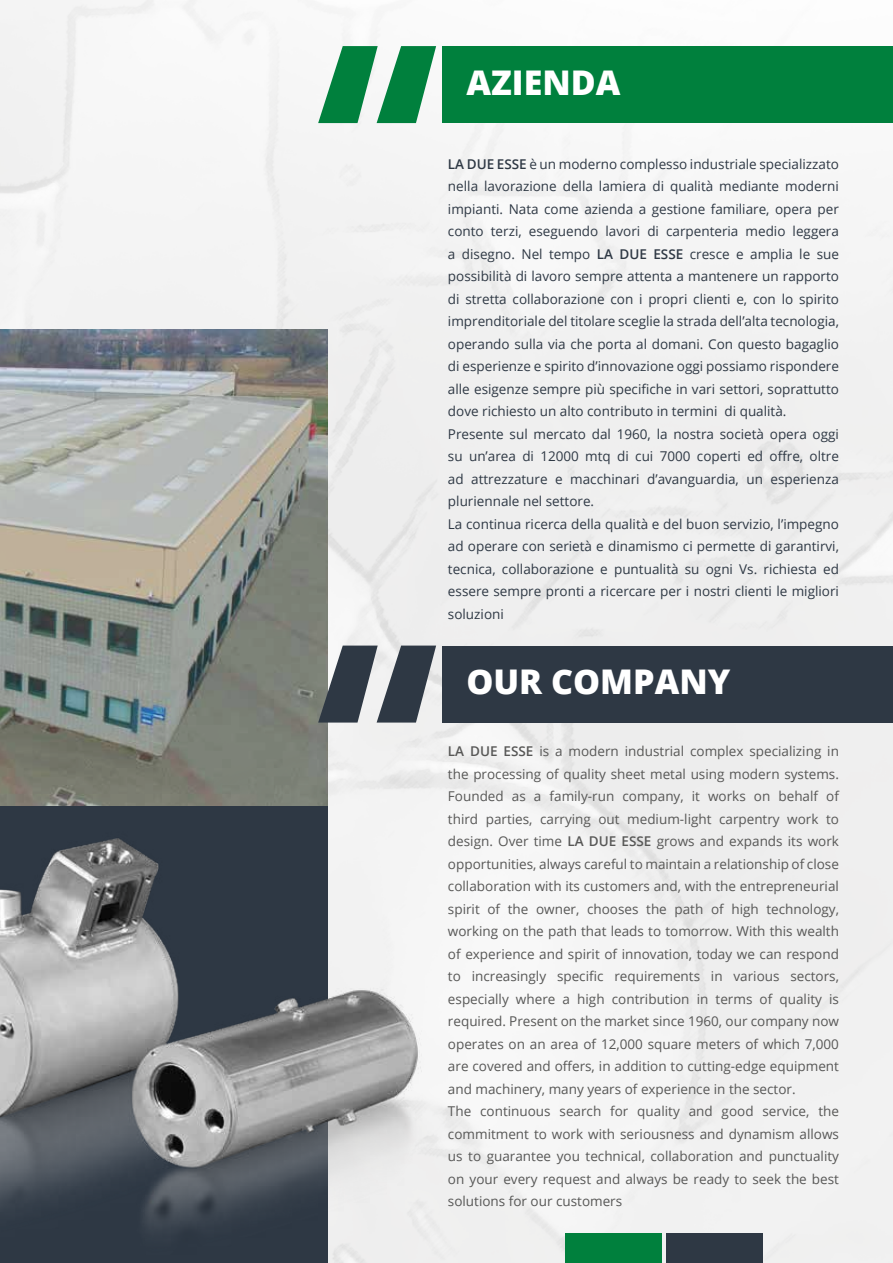
<style>
.page{position:relative;width:893px;height:1263px;background:#f1f1f1}
.page>*{position:absolute;margin:0;border:0;box-sizing:border-box;transform-origin:0 0}
.t1{font:900 273px "Avenir";color:#00803d}
.t2{font:900 273px "Avenir";color:#2e3844}
.t3{font:800 34.05px "Open Sans";color:#fff}
.t4{font:13.5px/22.5px "Open Sans";color:#2e3844}
.t5{font:13.5px/22.5px "Open Sans";color:#575756}
.s1{font-weight:600}
</style>
<div class="page">
<img style="left:0;top:329px;width:327px;height:322px">
<img style="left:0;top:651px;width:462px;height:612px">
<div style="left:442px;top:47px;width:451px;height:76px;background:#00803d"></div>
<div style="left:442px;top:646px;width:451px;height:76px;background:#2e3844"></div>
<div style="left:565px;top:1233px;width:96px;height:30px;background:#00803d"></div>
<div style="left:667px;top:1233px;width:96px;height:30px;background:#2e3844"></div>
<h1 class="t1" style="left:306px;top:-90px;width:143px">“</h1>
<h2 class="t3" style="left:466px;top:56px;width:156px">AZIENDA</h2>
<h1 class="t2" style="left:306px;top:510px;width:143px">“</h1>
<p class="t4" style="left:448px;top:152px;width:392px"><span class="s1">LA DUE ESSE</span> è un moderno complesso industriale specializzato nella lavorazione della lamiera di qualità mediante moderni impianti. Nata come azienda a gestione familiare, opera per conto terzi, eseguendo lavori di carpenteria medio leggera a disegno. Nel tempo <span class="s1">LA DUE ESSE</span> cresce e amplia le sue possibilità di lavoro sempre attenta a mantenere un rapporto di stretta collaborazione con i propri clienti e, con lo spirito imprenditoriale del titolare sceglie la strada dell’alta tecnologia, operando sulla via che porta al domani. Con questo bagaglio di esperienze e spirito d’innovazione oggi possiamo rispondere alle esigenze sempre più specifiche in vari settori, soprattutto dove richiesto un alto contributo in termini di qualità.<br>Presente sul mercato dal 1960, la nostra società opera oggi su un’area di 12000 mtq di cui 7000 coperti ed offre, oltre ad attrezzature e macchinari d’avanguardia, un esperienza pluriennale nel settore.<br>La continua ricerca della qualità e del buon servizio, l’impegno ad operare con serietà e dinamismo ci permette di garantirvi, tecnica, collaborazione e puntualità su ogni Vs. richiesta ed essere sempre pronti a ricercare per i nostri clienti le migliori soluzioni</p>
<h2 class="t3" style="left:466px;top:656px;width:265px">OUR COMPANY</h2>
<p class="t5" style="left:448px;top:740px;width:393px"><span class="s1">LA DUE ESSE</span> is a modern industrial complex specializing in the processing of quality sheet metal using modern systems.<br>Founded as a family-run company, it works on behalf of third parties, carrying out medium-light carpentry work to design. Over time <span class="s1">LA DUE ESSE</span> grows and expands its work opportunities, always careful to maintain a relationship of close collaboration with its customers and, with the entrepreneurial spirit of the owner, chooses the path of high technology, working on the path that leads to tomorrow. With this wealth of experience and spirit of innovation, today we can respond to increasingly specific requirements in various sectors, especially where a high contribution in terms of quality is required. Present on the market since 1960, our company now operates on an area of 12,000 square meters of which 7,000 are covered and offers, in addition to cutting-edge equipment and machinery, many years of experience in the sector.<br>The continuous search for quality and good service, the commitment to work with seriousness and dynamism allows us to guarantee you technical, collaboration and punctuality on your every request and always be ready to seek the best solutions for our customers</p>
</div>
